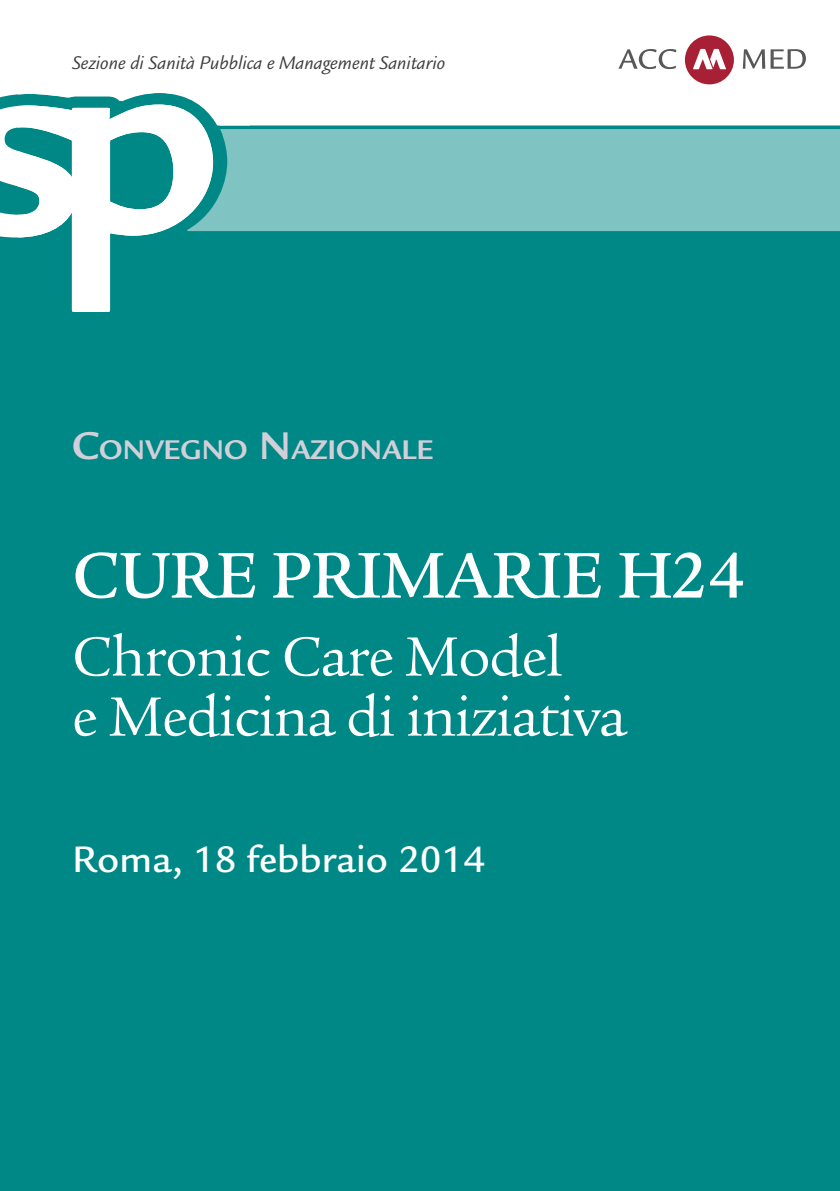
<style>
.page{position:relative;width:840px;height:1191px;background:#fff}
.page>*{position:absolute;margin:0;border:0;box-sizing:border-box;transform-origin:0 0}
.t1{font:500 70px "Legacy Serif Std";letter-spacing:-.01em;color:#fff}
.t2{font:60px/60px "Legacy Serif Std";letter-spacing:-.02em;color:#fff}
.t3{font:500 40px "Legacy Sans Std";color:#fff}
.t4{font:700 29.4px "Legacy Sans Std";color:#d3cfd9}
.t5{font:italic 20px "Legacy Sans Std";color:#3e3d40}
.s1{font-size:42px}
</style>
<div class="page">
<div style="left:0;top:0;width:839px;height:1191px;background:#008887"></div>
<div style="left:249px;top:0;width:590px;height:125px;background:#fff"></div>
<div style="left:213px;top:129px;width:626px;height:102px;background:#7fc3c2"></div>
<svg style="left:618px;top:49px;width:58px;height:20px"></svg>
<svg style="left:742px;top:49px;width:22px;height:20px"></svg>
<svg style="left:770px;top:49px;width:35px;height:20px"></svg>
<svg style="left:684px;top:35px;width:49px;height:49px;background:#c87481"></svg>
<div style="left:0;top:0;width:249px;height:125px;background:#fff"></div>
<svg style="left:0;top:105px;width:213px;height:207px"></svg>
<p class="t5" style="left:72px;top:51px;width:375px">Sezione di Sanità Pubblica e Management Sanitario</p>
<h3 class="t4" style="left:72px;top:433px;width:362px"><span class="s1">C</span>ONVEGNO <span class="s1">N</span> AZIONALE</h3>
<h1 class="t1" style="left:72px;top:535px;width:673px">CURE PRIMARIE H24</h1>
<h2 class="t2" style="left:72px;top:627px;width:556px">Chronic Care Model<br>e Medicina di iniziativa</h2>
<h3 class="t3" style="left:72px;top:836px;width:414px">Roma, 18 febbraio 2014</h3>
</div>
